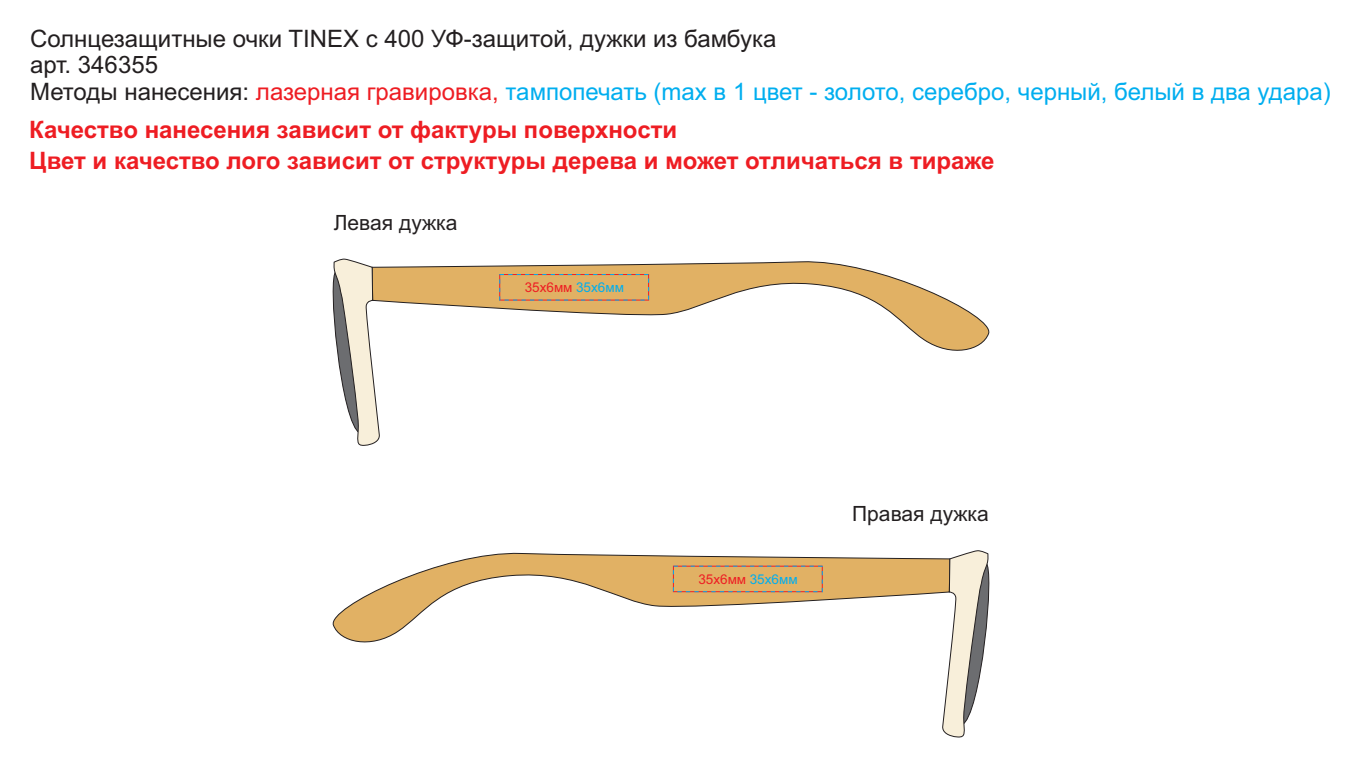
<style>
.page{position:relative;width:1361px;height:766px;background:#fff}
.page>*{position:absolute;margin:0;border:0;box-sizing:border-box;transform-origin:0 0}
.t1{font:24px/26.8px "Arial";color:#231f20}
.t2{font:700 24px "Arial";color:#ee1d23}
.t3{font:21px "Arial";color:#231f20}
.t4{font:13.5px "Arial";color:#ee1d23}
.s1{color:#ee1d23}
.s2{color:#00aeef}
</style>
<div class="page">
<svg style="left:381px;top:261px;width:609px;height:90px"></svg>
<svg style="left:332px;top:258px;width:49px;height:188px"></svg>
<svg style="left:332px;top:552px;width:609px;height:91px"></svg>
<svg style="left:941px;top:550px;width:49px;height:187px"></svg>
<p class="t1" style="left:30px;top:27px;width:1302px">Солнцезащитные очки TINEX c 400 УФ-защитой, дужки из бамбука<br>арт. 346355<br>Методы нанесения: <span class="s1">лазерная гравировка,</span> <span class="s2">тампопечать (max в 1 цвет - золото, серебро, черный, белый в два удара)</span></p>
<p class="t2" style="left:29px;top:120px;width:649px">Качество нанесения зависит от фактуры поверхности</p>
<p class="t2" style="left:29px;top:151px;width:967px">Цвет и качество лого зависит от структуры дерева и может отличаться в тираже</p>
<p class="t3" style="left:334px;top:214px;width:125px">Левая дужка</p>
<p class="t4" style="left:525px;top:282px;width:101px">35х6мм <span class="s2">35х6мм</span></p>
<p class="t4" style="left:698px;top:573px;width:101px">35х6мм <span class="s2">35х6мм</span></p>
<p class="t3" style="left:852px;top:505px;width:138px">Правая дужка</p>
</div>
